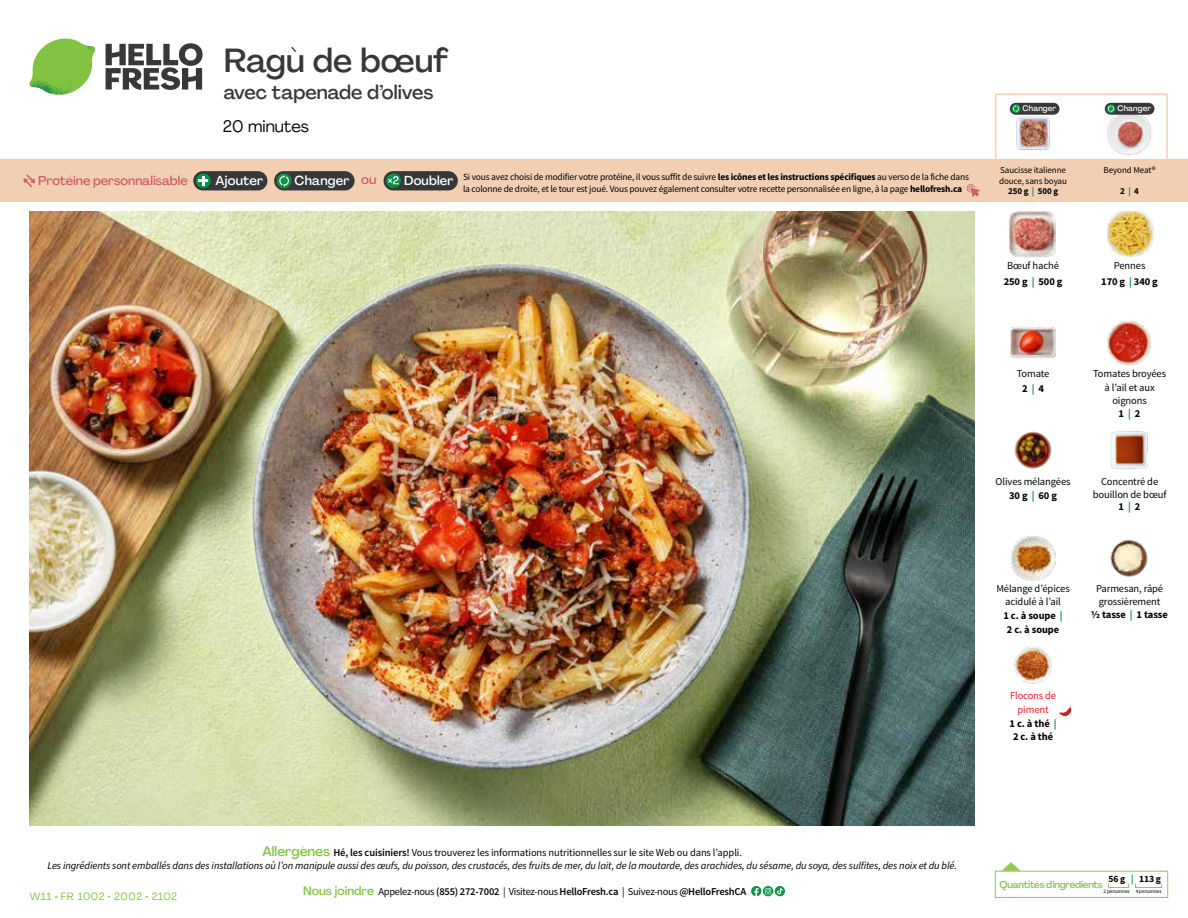
<style>
.page{position:relative;width:1188px;height:918px;background:#fff}
.page>*{position:absolute;margin:0;border:0;box-sizing:border-box;transform-origin:0 0}
.t1{font:500 33px "Agrandir";color:#383839}
.t2{font:500 19.5px "Agrandir";color:#383839}
.t3{font:16.5px "Agrandir";color:#000}
.t4{font:500 12.9px "Agrandir";letter-spacing:.015em;color:#fff}
.t5{font:500 12.75px "Agrandir";letter-spacing:-.005em;color:#d15f6a}
.t6{font:italic 10.5px/13.5px "Source Sans Pro";letter-spacing:-.01em;color:#000;text-align:center}
.t7{font:10.5px/13.5px "Source Sans Pro";letter-spacing:-.01em;color:#000;text-align:center}
.t8{font:600 10.5px "Source Sans Pro";letter-spacing:-.02em;color:#000}
.t9{font:10.5px/13.6px "Source Sans Pro";letter-spacing:-.01em;color:#ed1d24;text-align:center}
.t10{font:10.5px "Agrandir";letter-spacing:.05em;color:#82c341}
.t11{font:700 10.5px/15.6px "Source Sans Pro";letter-spacing:-.01em;color:#000;text-align:center}
.t12{font:500 9.75px "Agrandir";letter-spacing:-.025em;color:#82c341}
.t13{font:700 9.6px "Source Sans Pro";color:#000}
.t14{font:9.45px/12px "Source Sans Pro";letter-spacing:-.02em;color:#000}
.t15{font:9px/11.6px "Source Sans Pro";letter-spacing:-.01em;color:#000}
.t16{font:700 9px "Source Sans Pro";letter-spacing:-.01em;color:#000}
.t17{font:500 7.95px "Agrandir";letter-spacing:.02em;color:#fff}
.t18{font:5.25px "Source Sans Pro";letter-spacing:-.01em;color:#000}
.s1{color:#d15f6a}
.s2{font-weight:700}
.s3{color:#0b9446}
.s4{font-weight:700;color:#0b9446}
.s5{font-weight:400}
.s6{font-weight:700;color:#000}
.s7{font-family:"Agrandir";font-weight:500;font-style:normal;font-size:13.5px;color:#82c341}
.s8{font-weight:600;font-style:normal}
.s9{font-style:normal}
.s10{font-family:"Agrandir";font-weight:500;font-size:12px;color:#82c341}
</style>
<div class="page">
<svg style="left:106px;top:43px;width:97px;height:47px"></svg>
<svg style="left:34px;top:39px;width:59px;height:38px"></svg>
<img style="left:65px;top:39px;width:30px;height:25px">
<img style="left:33px;top:60px;width:56px;height:10px">
<img style="left:29px;top:64px;width:58px;height:31px">
<img style="left:64px;top:70px;width:25px;height:24px">
<img style="left:30px;top:211px;width:945px;height:615px">
<svg style="left:775px;top:886px;width:10px;height:10px"></svg>
<svg style="left:751px;top:886px;width:32px;height:10px"></svg>
<svg style="left:1002px;top:862px;width:19px;height:9px"></svg>
<div style="left:995px;top:871px;width:173px;height:27px;border:1px solid #91c84e"></div>
<div style="left:1108px;top:883px;width:21px;height:5px;border:1px solid #91c84e"></div>
<div style="left:1135px;top:883px;width:27px;height:5px;border:1px solid #91c84e"></div>
<img style="left:1011px;top:326px;width:45px;height:33px">
<img style="left:1107px;top:321px;width:44px;height:45px">
<img style="left:1014px;top:431px;width:38px;height:38px">
<img style="left:1110px;top:431px;width:38px;height:38px">
<img style="left:1011px;top:536px;width:45px;height:45px">
<img style="left:1110px;top:539px;width:38px;height:38px">
<img style="left:1014px;top:646px;width:38px;height:38px">
<img style="left:1108px;top:211px;width:45px;height:46px">
<img style="left:1010px;top:212px;width:45px;height:45px">
<svg style="left:1059px;top:705px;width:12px;height:11px"></svg>
<div style="left:0;top:160px;width:1188px;height:42px;background:#f2cfb3"></div>
<svg style="left:23px;top:174px;width:12px;height:13px"></svg>
<div style="left:384px;top:171px;width:74px;height:19px;background:#383839;border-radius:10px"></div>
<svg style="left:386px;top:173px;width:15px;height:15px"></svg>
<div style="left:389px;top:180px;width:11px;height:11px;background:#000;opacity:.35"></div>
<svg style="left:387px;top:176px;width:12px;height:8px"></svg>
<div style="left:274px;top:171px;width:81px;height:19px;background:#383839;border-radius:10px"></div>
<svg style="left:277px;top:173px;width:15px;height:15px"></svg>
<svg style="left:279px;top:175px;width:10px;height:12px"></svg>
<div style="left:193px;top:171px;width:74px;height:19px;background:#383839;border-radius:10px"></div>
<svg style="left:196px;top:173px;width:15px;height:15px"></svg>
<svg style="left:198px;top:176px;width:10px;height:10px"></svg>
<svg style="left:967px;top:184px;width:13px;height:13px"></svg>
<div style="left:995px;top:94px;width:173px;height:69px;border:2px solid #f2cfb3"></div>
<img style="left:1107px;top:114px;width:45px;height:41px">
<img style="left:1013px;top:114px;width:37px;height:36px">
<div style="left:1105px;top:103px;width:49px;height:12px;background:#383839;border-radius:6px"></div>
<svg style="left:1106px;top:104px;width:9px;height:9px"></svg>
<svg style="left:1108px;top:105px;width:6px;height:7px"></svg>
<div style="left:1010px;top:103px;width:50px;height:12px;background:#383839;border-radius:6px"></div>
<svg style="left:1011px;top:104px;width:10px;height:9px"></svg>
<svg style="left:1013px;top:105px;width:6px;height:7px"></svg>
<h1 class="t1" style="left:224px;top:40px;width:226px">Ragù de bœuf</h1>
<h2 class="t2" style="left:224px;top:80px;width:211px">avec tapenade d’olives</h2>
<h3 class="t3" style="left:223px;top:116px;width:88px">20 minutes</h3>
<p class="t5" style="left:38px;top:173px;width:151px">Protéine personnalisable</p>
<p class="t4" style="left:216px;top:172px;width:49px">Ajouter</p>
<p class="t4" style="left:295px;top:172px;width:83px">Changer <span class="s1">ou</span></p>
<p class="t4" style="left:404px;top:172px;width:51px">Doubler</p>
<p class="t14" style="left:463px;top:171px;width:507px">Si vous avez choisi de modifier votre protéine, il vous suffit de suivre <span class="s2">les icônes et les instructions spécifiques</span> au verso de la fiche dans la colonne de droite, et le tour est joué. Vous pouvez également consulter votre recette personnalisée en ligne, à la page <span class="s2">hellofresh.ca</span></p>
<p class="t17" style="left:1022px;top:104px;width:35px">Changer</p>
<p class="t17" style="left:1117px;top:104px;width:35px">Changer</p>
<p class="t15" style="left:999px;top:164px;width:69px">Saucisse italienne douce, sans boyau</p>
<p class="t16" style="left:1008px;top:185px;width:52px">250 g <span class="s3">|</span> 500 g</p>
<p class="t7" style="left:1004px;top:258px;width:60px;line-height:15.6px">Bœuf haché<br><span class="s2">250 g</span> <span class="s4">|</span> <span class="s2">500 g</span></p>
<p class="t15" style="left:1104px;top:164px;width:54px">Beyond Meat®</p>
<p class="t16" style="left:1120px;top:185px;width:20px">2 <span class="s3">|</span> 4</p>
<p class="t11" style="left:1101px;top:258px;width:58px"><span class="s5">Pennes<br></span>170 g <span class="s3">|</span> 340 g</p>
<p class="t7" style="left:1017px;top:366px;width:34px;line-height:14.9px">Tomate<br><span class="s2">2</span> <span class="s4">|</span> <span class="s2">4</span></p>
<p class="t7" style="left:1093px;top:367px;width:75px">Tomates broyées à l’ail et aux oignons<br><span class="s2">1</span> <span class="s4">|</span> <span class="s2">2</span></p>
<p class="t7" style="left:996px;top:474px;width:76px;line-height:14.9px">Olives mélangées<br><span class="s2">30 g</span> <span class="s4">|</span> <span class="s2">60 g</span></p>
<p class="t7" style="left:1093px;top:474px;width:75px">Concentré de bouillon de bœuf</p>
<p class="t11" style="left:1119px;top:499px;width:23px">1 <span class="s3">|</span> 2</p>
<p class="t7" style="left:996px;top:582px;width:75px">Mélange d’épices acidulé à l’ail<br><span class="s2">1 c. à soupe</span> <span class="s4">|<br></span><span class="s2">2 c. à soupe</span></p>
<p class="t7" style="left:1091px;top:582px;width:78px">Parmesan, râpé grossièrement<br><span class="s2">½ tasse</span> <span class="s4">|</span> <span class="s2">1 tasse</span></p>
<p class="t9" style="left:1010px;top:689px;width:48px">Flocons de piment<br><span class="s6">1 c. à thé</span> <span class="s4">|<br></span><span class="s6">2 c. à thé</span></p>
<p class="t6" style="left:47px;top:846px;width:911px"><span class="s7">Allergènes</span> <span class="s8">Hé, les cuisiniers!</span> <span class="s9">Vous trouverez les informations nutritionnelles sur le site Web ou dans l’appli.<br></span>Les ingrédients sont emballés dans des installations où l’on manipule aussi des œufs, du poisson, des crustacés, des fruits de mer, du lait, de la moutarde, des arachides, du sésame, du soya, des sulfites, des noix et du blé.</p>
<p class="t10" style="left:30px;top:890px;width:149px">W11 • FR 1002 • 2002 • 2102</p>
<p class="t8" style="left:303px;top:885px;width:445px"><span class="s10">Nous joindre</span> <span class="s5">Appelez-nous</span> (855) 272-7002 <span class="s5">| Visitez-nous</span> HelloFresh.ca <span class="s5">| Suivez-nous</span> @HelloFreshCA</p>
<p class="t13" style="left:1108px;top:873px;width:54px">56 g <span class="s3">|</span> 113 g</p>
<p class="t18" style="left:1103px;top:888px;width:60px">2 personnes 4 personnes</p>
<p class="t12" style="left:1000px;top:878px;width:105px">Quantités d'ingrédients</p>
</div>
